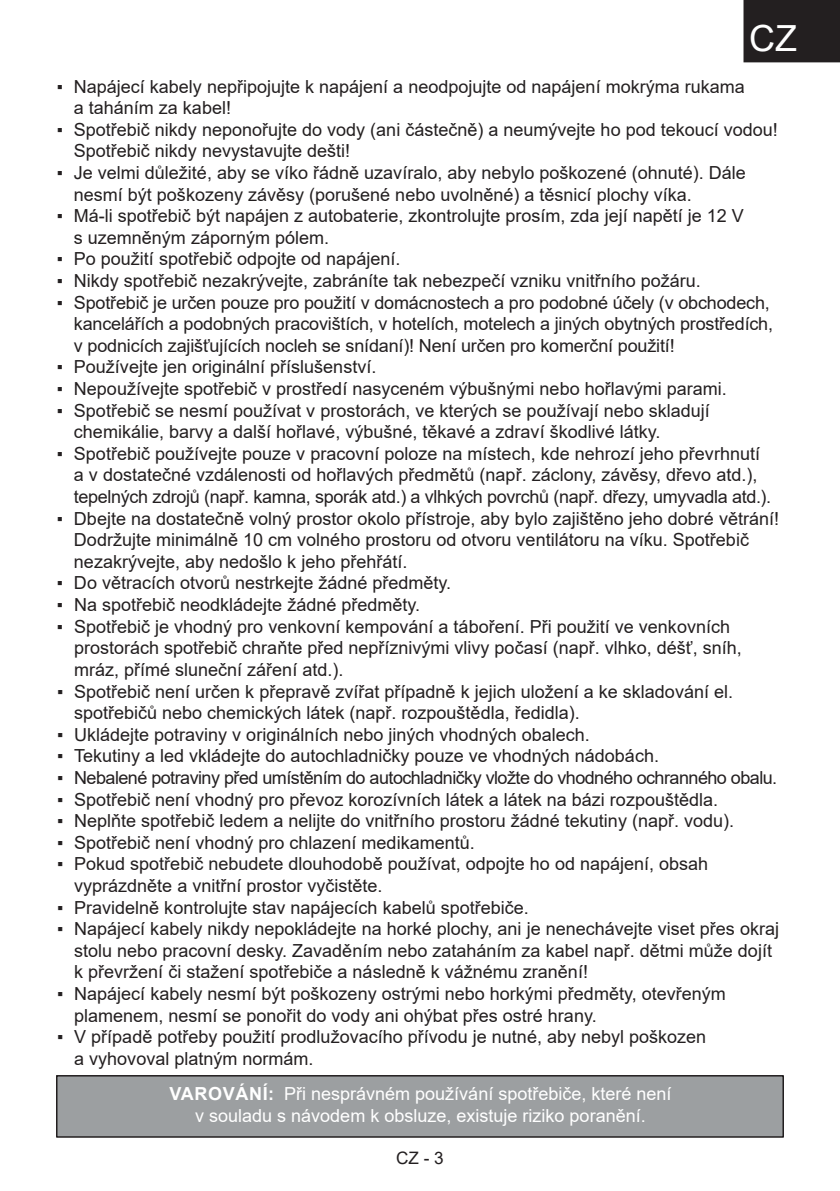
<style>
.page{position:relative;width:840px;height:1191px;background:#fff}
.page>*{position:absolute;margin:0;border:0;box-sizing:border-box;transform-origin:0 0}
.t1{font:36px "Arial";color:#fff}
.t2{font:18px/21.6px "Arial";color:#231f20}
.t3{font:18px/21.6px "Arial";color:#fff;text-align:center}
.t4{font:18px "Arial";letter-spacing:-.03em;color:#231f20}
.t5{font:17.2px "Arial";color:#231f20}
.s1{font-weight:700}
</style>
<div class="page">
<div style="left:743px;top:0;width:96px;height:62px;background:#231f20"></div>
<div style="left:57px;top:1075px;width:725px;height:62px;background:#9c9fa1"></div>
<div style="left:56px;top:1075px;width:727px;height:62px;border:2px solid #231f20"></div>
<h1 class="t1" style="left:748px;top:14px;width:49px">CZ</h1>
<p class="t2" style="left:74px;top:75px;width:672px;text-indent:-17px">▪ Napájecí kabely nepřipojujte k napájení a neodpojujte od napájení mokrýma rukama a taháním za kabel!</p>
<p class="t2" style="left:74px;top:118px;width:705px;text-indent:-17px">▪ Spotřebič nikdy neponořujte do vody (ani částečně) a neumývejte ho pod tekoucí vodou!<br>Spotřebič nikdy nevystavujte dešti!</p>
<p class="t2" style="left:74px;top:162px;width:673px;text-indent:-17px">▪ Je velmi důležité, aby se víko řádně uzavíralo, aby nebylo poškozené (ohnuté). Dále nesmí být poškozeny závěsy (porušené nebo uvolněné) a těsnicí plochy víka.</p>
<p class="t2" style="left:74px;top:205px;width:671px;text-indent:-17px">▪ Má-li spotřebič být napájen z autobaterie, zkontrolujte prosím, zda její napětí je 12 V s uzemněným záporným pólem.</p>
<p class="t2" style="left:57px;top:248px;width:345px">▪ Po použití spotřebič odpojte od napájení.</p>
<p class="t2" style="left:57px;top:270px;width:645px">▪ Nikdy spotřebič nezakrývejte, zabráníte tak nebezpečí vzniku vnitřního požáru.</p>
<p class="t2" style="left:74px;top:291px;width:700px;text-indent:-17px">▪ Spotřebič je určen pouze pro použití v domácnostech a pro podobné účely (v obchodech, kancelářích a podobných pracovištích, v hotelích, motelech a jiných obytných prostředích, v podnicích zajišťujících nocleh se snídaní)! Není určen pro komerční použití!</p>
<p class="t2" style="left:57px;top:356px;width:321px">▪ Používejte jen originální příslušenství.</p>
<p class="t2" style="left:57px;top:378px;width:671px">▪ Nepoužívejte spotřebič v prostředí nasyceném výbušnými nebo hořlavými parami.</p>
<p class="t2" style="left:74px;top:399px;width:637px;text-indent:-17px">▪ Spotřebič se nesmí používat v prostorách, ve kterých se používají nebo skladují chemikálie, barvy a další hořlavé, výbušné, těkavé a zdraví škodlivé látky.</p>
<p class="t2" style="left:74px;top:442px;width:698px;text-indent:-17px">▪ Spotřebič používejte pouze v pracovní poloze na místech, kde nehrozí jeho převrhnutí a v dostatečné vzdálenosti od hořlavých předmětů (např. záclony, závěsy, dřevo atd.), tepelných zdrojů (např. kamna, sporák atd.) a vlhkých povrchů (např. dřezy, umyvadla atd.).</p>
<p class="t2" style="left:74px;top:507px;width:706px;text-indent:-17px">▪ Dbejte na dostatečně volný prostor okolo přístroje, aby bylo zajištěno jeho dobré větrání!<br>Dodržujte minimálně 10 cm volného prostoru od otvoru ventilátoru na víku. Spotřebič nezakrývejte, aby nedošlo k jeho přehřátí.</p>
<p class="t2" style="left:57px;top:572px;width:395px">▪ Do větracích otvorů nestrkejte žádné předměty.</p>
<p class="t2" style="left:57px;top:594px;width:364px">▪ Na spotřebič neodkládejte žádné předměty.</p>
<p class="t2" style="left:74px;top:615px;width:669px;text-indent:-17px">▪ Spotřebič je vhodný pro venkovní kempování a táboření. Při použití ve venkovních prostorách spotřebič chraňte před nepříznivými vlivy počasí (např. vlhko, déšť, sníh, mráz, přímé sluneční záření atd.).</p>
<p class="t2" style="left:74px;top:680px;width:660px;text-indent:-17px">▪ Spotřebič není určen k přepravě zvířat případně k jejich uložení a ke skladování el. spotřebičů nebo chemických látek (např. rozpouštědla, ředidla).</p>
<p class="t2" style="left:57px;top:723px;width:534px">▪ Ukládejte potraviny v originálních nebo jiných vhodných obalech.</p>
<p class="t2" style="left:57px;top:745px;width:603px">▪ Tekutiny a led vkládejte do autochladničky pouze ve vhodných nádobách.</p>
<p class="t4" style="left:57px;top:765px;width:721px">▪ Nebalené potraviny před umístěním do autochladničky vložte do vhodného ochranného obalu.</p>
<p class="t2" style="left:57px;top:788px;width:662px">▪ Spotřebič není vhodný pro převoz korozívních látek a látek na bázi rozpouštědla.</p>
<p class="t2" style="left:57px;top:810px;width:678px">▪ Neplňte spotřebič ledem a nelijte do vnitřního prostoru žádné tekutiny (např. vodu).</p>
<p class="t2" style="left:57px;top:831px;width:419px">▪ Spotřebič není vhodný pro chlazení medikamentů.</p>
<p class="t2" style="left:74px;top:853px;width:635px;text-indent:-17px">▪ Pokud spotřebič nebudete dlouhodobě používat, odpojte ho od napájení, obsah vyprázdněte a vnitřní prostor vyčistěte.</p>
<p class="t2" style="left:57px;top:896px;width:473px">▪ Pravidelně kontrolujte stav napájecích kabelů spotřebiče.</p>
<p class="t2" style="left:74px;top:918px;width:706px;text-indent:-17px">▪ Napájecí kabely nikdy nepokládejte na horké plochy, ani je nenechávejte viset přes okraj stolu nebo pracovní desky. Zavaděním nebo zataháním za kabel např. dětmi může dojít k převržení či stažení spotřebiče a následně k vážnému zranění!</p>
<p class="t2" style="left:74px;top:982px;width:652px;text-indent:-17px">▪ Napájecí kabely nesmí být poškozeny ostrými nebo horkými předměty, otevřeným plamenem, nesmí se ponořit do vody ani ohýbat přes ostré hrany.</p>
<p class="t2" style="left:74px;top:1026px;width:633px;text-indent:-17px">▪ V případě potřeby použití prodlužovacího přívodu je nutné, aby nebyl poškozen a vyhovoval platným normám.</p>
<p class="t3" style="left:169px;top:1083px;width:503px"><span class="s1">VAROVÁNÍ:</span> Při nesprávném používání spotřebiče, které není v souladu s návodem k obsluze, existuje riziko poranění.</p>
<p class="t5" style="left:396px;top:1145px;width:49px">CZ - 3</p>
</div>
